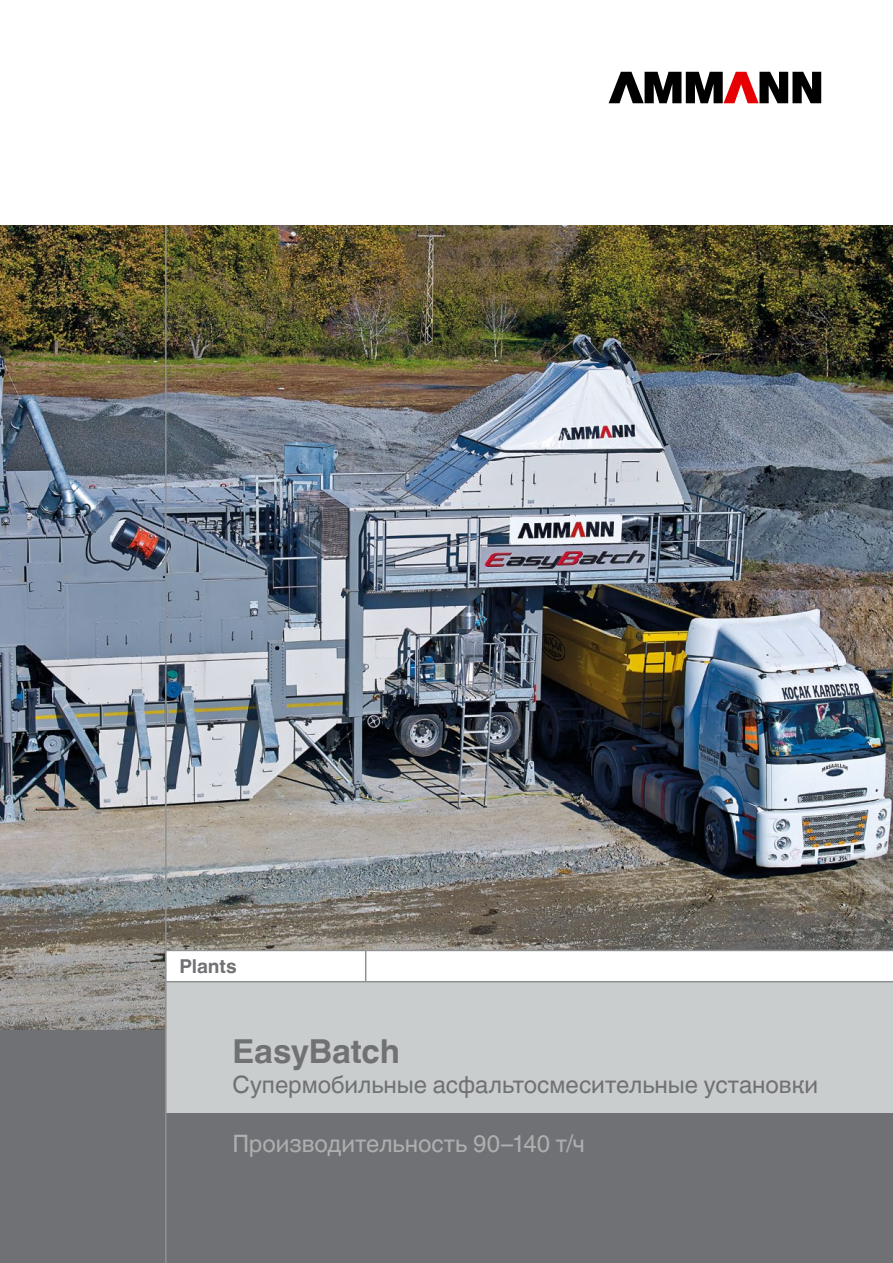
<style>
.page{position:relative;width:893px;height:1263px;background:#fff}
.page>*{position:absolute;margin:0;border:0;box-sizing:border-box;transform-origin:0 0}
.t1{font:700 33px "Helvetica World";letter-spacing:-.005em;color:#707174}
.t2{font:24px "Helvetica World";color:#707174}
.t3{font:24px "Helvetica World";color:#adafb1}
.t4{font:700 19.2px "Helvetica World";color:#707174}
</style>
<div class="page">
<div style="left:0;top:225px;width:893px;height:1038px;background:#707174"></div>
<img style="left:0;top:225px;width:893px;height:804px">
<svg style="left:609px;top:72px;width:212px;height:31px"></svg>
<div style="left:167px;top:982px;width:726px;height:131px;background:#c9cdce"></div>
<div style="left:167px;top:951px;width:726px;height:30px;background:#fff"></div>
<hr style="left:165px;top:225px;width:2px;height:1038px;background:#909193">
<hr style="left:365px;top:951px;width:1px;height:30px;background:#909193">
<hr style="left:0;top:981px;width:893px;height:1px;background:#909193">
<hr style="left:166px;top:950px;width:727px;height:1px;background:#909193">
<p class="t4" style="left:179px;top:955px;width:59px">Plants</p>
<h1 class="t1" style="left:232px;top:1032px;width:169px">EasyBatch</h1>
<p class="t2" style="left:232px;top:1070px;width:587px">Супермобильные асфальтосмесительные установки</p>
<p class="t3" style="left:232px;top:1129px;width:354px">Производительность 90–140 т/ч</p>
</div>
